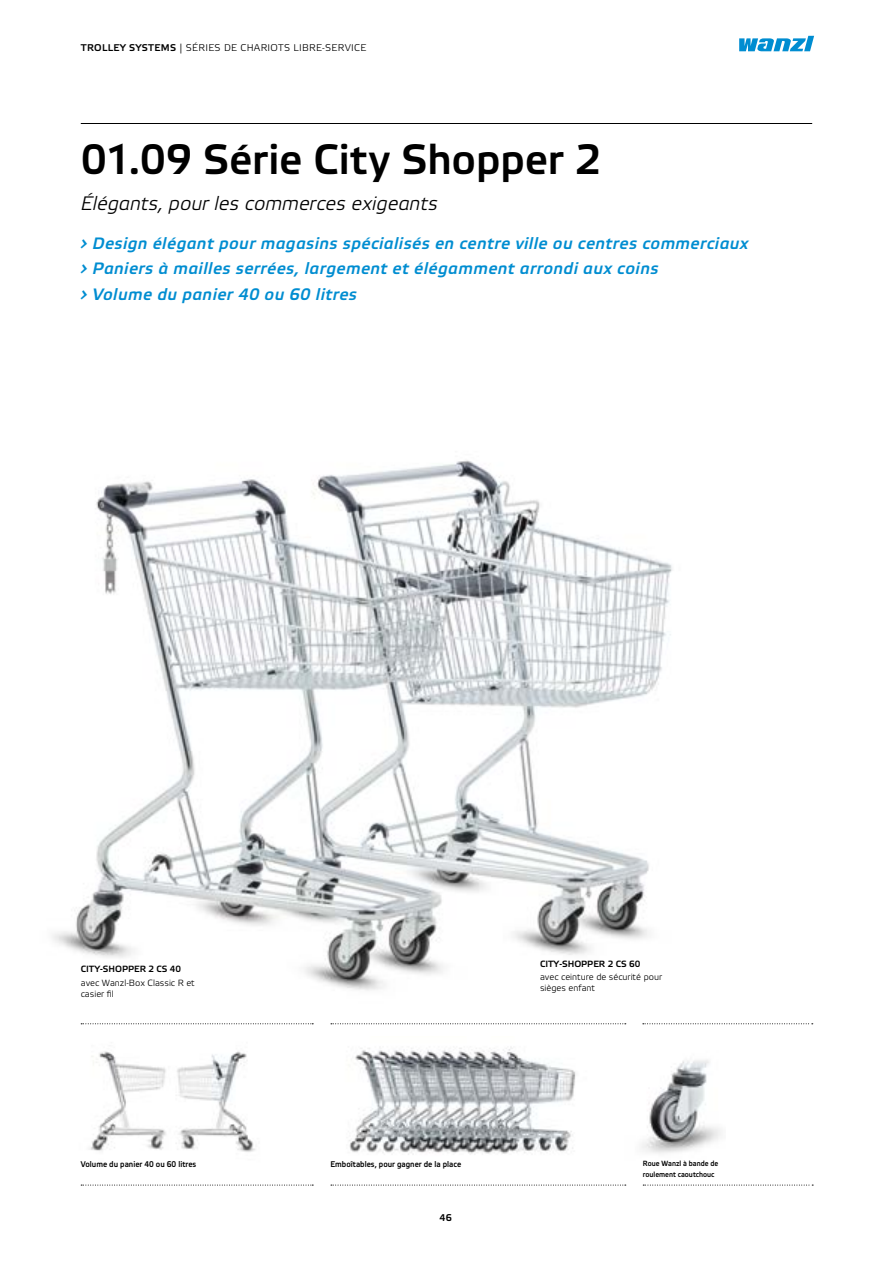
<style>
.page{position:relative;width:893px;height:1263px;background:#fff}
.page>*{position:absolute;margin:0;border:0;box-sizing:border-box;transform-origin:0 0}
.t1{font:500 42px "Wanzl Etelka";letter-spacing:-.005em;color:#000}
.t2{font:italic 300 19.5px "Wanzl Etelka";color:#000}
.t3{font:italic 500 16.5px/25.5px "Wanzl Etelka";letter-spacing:.025em;color:#008dd1}
.t4{font:300 9.75px "Wanzl Etelka";letter-spacing:.03em;color:#000}
.t5{font:500 9.75px "Wanzl Etelka";color:#000}
.t6{font:300 9px/10.8px "Wanzl Etelka";color:#000}
.t7{font:500 9px "Wanzl Etelka";color:#000}
.t8{font:500 8.25px "Wanzl Etelka";color:#000;scale:.92 1}
.t9{font:500 7.5px/10.8px "Wanzl Etelka";color:#000;scale:.92 1}
.s1{font-weight:500}
</style>
<div class="page">
<img style="left:641px;top:1060px;width:80px;height:94px">
<svg style="left:739px;top:36px;width:75px;height:15px"></svg>
<img style="left:52px;top:460px;width:620px;height:531px">
<hr style="left:81px;top:123px;width:731px;height:1px;background:#000">
<svg style="left:81px;top:1023px;width:232px;height:1px"></svg>
<svg style="left:331px;top:1023px;width:295px;height:1px"></svg>
<svg style="left:81px;top:1185px;width:232px;height:1px"></svg>
<svg style="left:331px;top:1185px;width:295px;height:1px"></svg>
<svg style="left:643px;top:1185px;width:170px;height:1px"></svg>
<svg style="left:643px;top:1023px;width:170px;height:1px"></svg>
<img style="left:349px;top:1047px;width:227px;height:108px">
<img style="left:90px;top:1051px;width:166px;height:101px">
<p class="t4" style="left:81px;top:42px;width:287px"><span class="s1">TROLLEY SYSTEMS</span> | SÉRIES DE CHARIOTS LIBRE-SERVICE</p>
<h1 class="t1" style="left:81px;top:135px;width:522px">01.09 Série City Shopper 2</h1>
<p class="t2" style="left:81px;top:192px;width:359px">Élégants, pour les commerces exigeants</p>
<p class="t3" style="left:81px;top:231px;width:669px">› Design élégant pour magasins spécialisés en centre ville ou centres commerciaux › Paniers à mailles serrées, largement et élégamment arrondi aux coins<br>› Volume du panier 40 ou 60 litres</p>
<p class="t7" style="left:81px;top:964px;width:102px">CITY-SHOPPER 2 CS 40</p>
<p class="t6" style="left:81px;top:978px;width:116px">avec Wanzl-Box Classic R et casier fil</p>
<p class="t8" style="left:81px;top:1159px;width:127px">Volume du panier 40 ou 60 litres</p>
<p class="t8" style="left:331px;top:1159px;width:144px">Emboîtables, pour gagner de la place</p>
<p class="t5" style="left:439px;top:1212px;width:14px">46</p>
<p class="t7" style="left:540px;top:958px;width:102px">CITY-SHOPPER 2 CS 60</p>
<p class="t6" style="left:540px;top:972px;width:124px">avec ceinture de sécurité pour sièges enfant</p>
<p class="t9" style="left:643px;top:1158px;width:84px">Roue Wanzl à bande de roulement caoutchouc</p>
</div>
